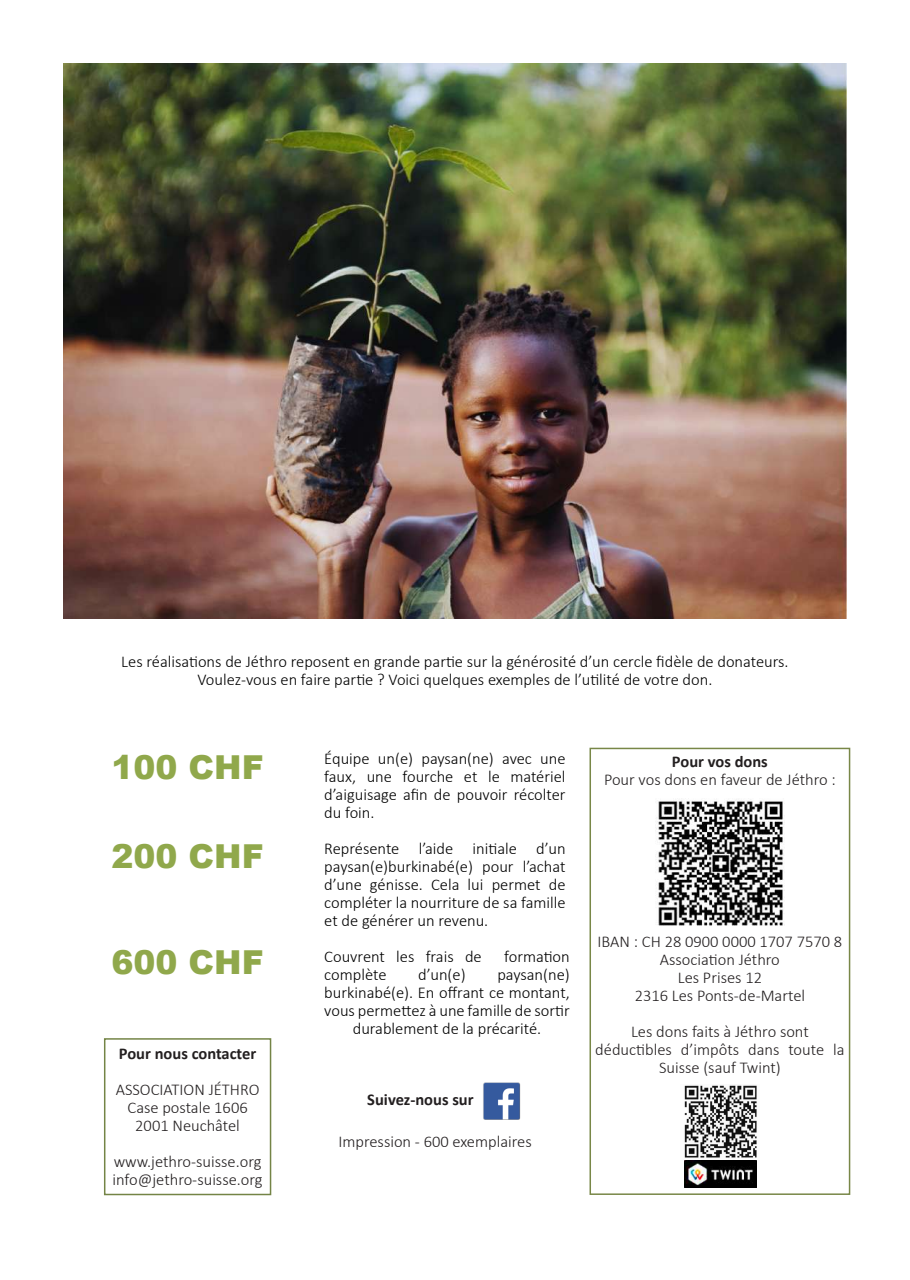
<style>
.page{position:relative;width:910px;height:1280px;background:#fff}
.page>*{position:absolute;margin:0;border:0;box-sizing:border-box;transform-origin:0 0}
.t1{font:900 33px "Arial";color:#90a84b}
.t2{font:300 16.5px/18px "Calibri";color:#000;text-align:justify}
.t3{font:300 16.5px/18px "Calibri";color:#231f20;text-align:center}
.t4{font:700 16.5px "Calibri";color:#231f20}
</style>
<div class="page">
<div style="left:589px;top:748px;width:261px;height:447px;border:2px solid #788747"></div>
<img style="left:684px;top:1085px;width:73px;height:73px">
<div style="left:104px;top:1038px;width:167px;height:157px;border:2px solid #748446"></div>
<img style="left:483px;top:1082px;width:38px;height:37px">
<img style="left:656px;top:799px;width:129px;height:127px">
<img style="left:684px;top:1160px;width:73px;height:27px">
<img style="left:64px;top:64px;width:782px;height:555px">
<p class="t2" style="left:121px;top:652px;width:669px;text-align:center">Les réalisations de Jéthro reposent en grande partie sur la générosité d’un cercle fidèle de donateurs.<br>Voulez-vous en faire partie ? Voici quelques exemples de l’utilité de votre don.</p>
<h1 class="t1" style="left:112px;top:743px;width:154px">100 CHF</h1>
<h1 class="t1" style="left:112px;top:832px;width:154px">200 CHF</h1>
<h1 class="t1" style="left:112px;top:938px;width:154px">600 CHF</h1>
<p class="t4" style="left:119px;top:1043px;width:139px">Pour nous contacter</p>
<p class="t3" style="left:116px;top:1079px;width:145px">ASSOCIATION JÉTHRO<br>Case postale 1606<br>2001 Neuchâtel</p>
<p class="t3" style="left:113px;top:1151px;width:152px;text-align:left">www.jethro-suisse.org info@jethro-suisse.org</p>
<p class="t2" style="left:324px;top:748px;width:243px">Équipe un(e) paysan(ne) avec une faux, une fourche et le matériel d’aiguisage afin de pouvoir récolter du foin.</p>
<p class="t2" style="left:324px;top:838px;width:243px">Représente l’aide initiale d’un paysan(e)burkinabé(e) pour l’achat d’une génisse. Cela lui permet de compléter la nourriture de sa famille et de générer un revenu.</p>
<p class="t2" style="left:324px;top:946px;width:159px">Couvrent les frais de</p>
<p class="t2" style="left:504px;top:946px;width:67px">formation</p>
<p class="t2" style="left:324px;top:964px;width:64px">complète</p>
<p class="t2" style="left:418px;top:964px;width:49px">d’un(e)</p>
<p class="t2" style="left:497px;top:964px;width:74px">paysan(ne)</p>
<p class="t2" style="left:324px;top:982px;width:247px">burkinabé(e). En offrant ce montant,</p>
<p class="t2" style="left:324px;top:1000px;width:247px">vous permettez à une famille de sortir</p>
<p class="t2" style="left:353px;top:1018px;width:190px">durablement de la précarité.</p>
<p class="t4" style="left:367px;top:1088px;width:108px">Suivez-nous sur</p>
<p class="t3" style="left:338px;top:1132px;width:195px">Impression - 600 exemplaires</p>
<p class="t4" style="left:672px;top:751px;width:97px">Pour vos dons</p>
<p class="t3" style="left:604px;top:770px;width:233px">Pour vos dons en faveur de Jéthro :</p>
<p class="t3" style="left:598px;top:932px;width:246px">IBAN : CH 28 0900 0000 1707 7570 8<br>Association Jéthro<br>Les Prises 12<br>2316 Les Ponts-de-Martel</p>
<p class="t3" style="left:595px;top:1022px;width:251px">Les dons faits à Jéthro sont déductibles d’impôts dans toute la<br>Suisse (sauf Twint)</p>
</div>
